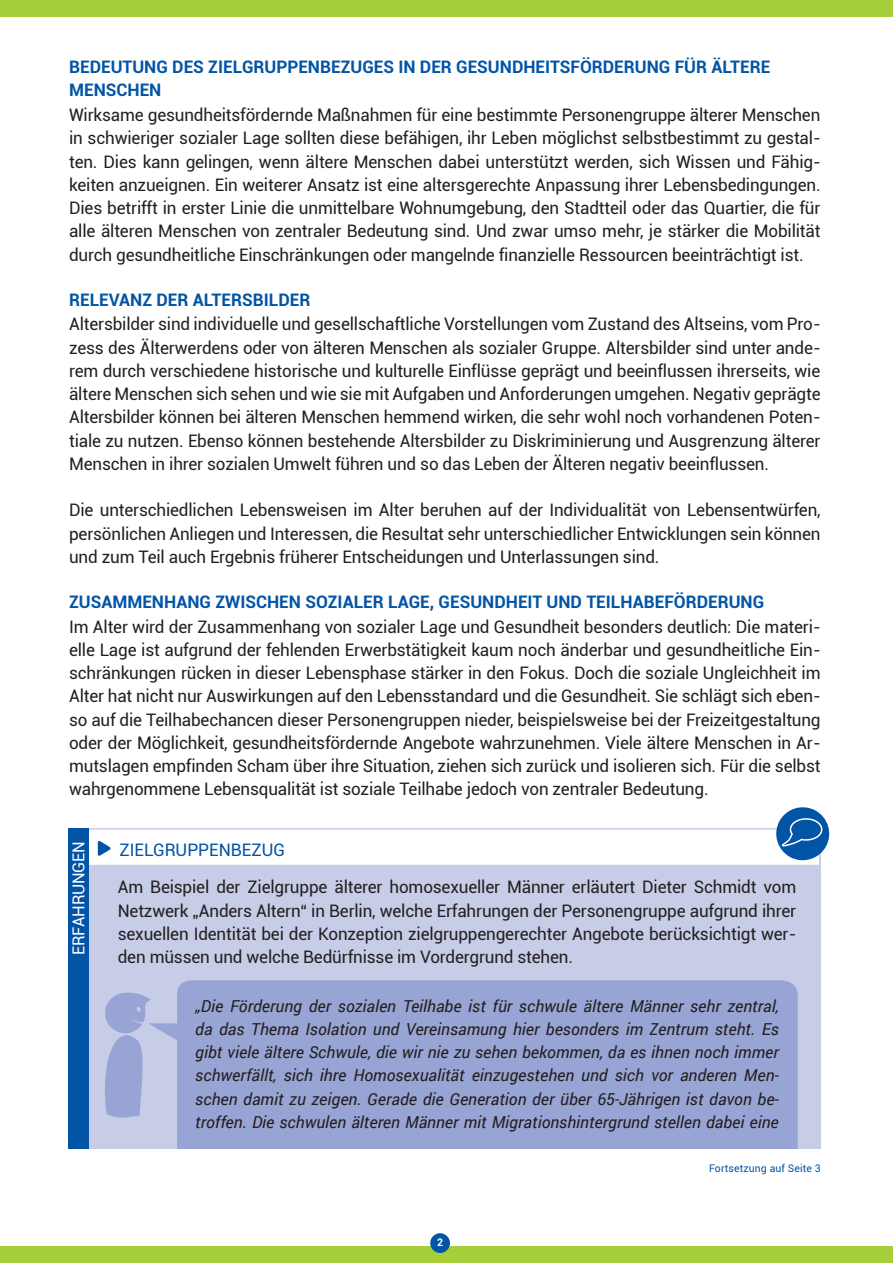
<style>
.page{position:relative;width:893px;height:1263px;background:#fff}
.page>*{position:absolute;margin:0;border:0;box-sizing:border-box;transform-origin:0 0}
.t1{font:17.25px/23.2px "Roboto";letter-spacing:-.01em;color:#231f20;text-align:justify}
.t2{font:700 17.25px/23.2px "Roboto";color:#0154a6}
.t3{font:17.25px "Roboto";color:#0154a6}
.t4{font:italic 16.5px/23.2px "Roboto";color:#231f20;text-align:justify}
.t5{font:16.5px "Roboto";letter-spacing:-.01em;color:#fff}
.t6{font:10.5px "Roboto";letter-spacing:.01em;color:#0154a6}
.t7{font:700 10.5px "Roboto";color:#fff}
</style>
<div class="page">
<div style="left:0;top:0;width:893px;height:17px;background:#a6ce39"></div>
<div style="left:0;top:1246px;width:893px;height:17px;background:#a6ce39"></div>
<div style="left:430px;top:1233px;width:20px;height:20px;background:#0154a6;border-radius:50%"></div>
<div style="left:68px;top:834px;width:753px;height:315px;background:#c7cde7"></div>
<div style="left:77px;top:832px;width:742px;height:33px;background:#fff"></div>
<hr style="left:68px;top:828px;width:740px;height:2px;background:#c7cde7">
<svg style="left:772px;top:807px;width:58px;height:54px"></svg>
<div style="left:68px;top:828px;width:21px;height:321px;background:#0154a6"></div>
<svg style="left:98px;top:840px;width:13px;height:16px"></svg>
<div style="left:151px;top:980px;width:647px;height:169px;background:#98a4d3"></div>
<svg style="left:105px;top:992px;width:46px;height:126px"></svg>
<p class="t2" style="left:69px;top:55px;width:703px">BEDEUTUNG DES ZIELGRUPPENBEZUGES IN DER GESUNDHEITSFÖRDERUNG FÜR ÄLTERE<br>MENSCHEN</p>
<p class="t1" style="left:69px;top:103px;width:753px">Wirksame gesundheitsfördernde Maßnahmen für eine bestimmte Personengruppe älterer Menschen in schwieriger sozialer Lage sollten diese befähigen, ihr Leben möglichst selbstbestimmt zu gestal&shy;ten. Dies kann gelingen, wenn ältere Menschen dabei unterstützt werden, sich Wissen und Fähig&shy;keiten anzueignen. Ein weiterer Ansatz ist eine altersgerechte Anpassung ihrer Lebensbedingungen.<br>Dies betrifft in erster Linie die unmittelbare Wohnumgebung, den Stadtteil oder das Quartier, die für alle älteren Menschen von zentraler Bedeutung sind. Und zwar umso mehr, je stärker die Mobilität durch gesundheitliche Einschränkungen oder mangelnde finanzielle Ressourcen beeinträchtigt ist.</p>
<p class="t2" style="left:69px;top:287px;width:243px">RELEVANZ DER ALTERSBILDER</p>
<p class="t1" style="left:69px;top:312px;width:753px">Altersbilder sind individuelle und gesellschaftliche Vorstellungen vom Zustand des Altseins, vom Pro&shy;zess des Älterwerdens oder von älteren Menschen als sozialer Gruppe. Altersbilder sind unter ande&shy;rem durch verschiedene historische und kulturelle Einflüsse geprägt und beeinflussen ihrerseits, wie ältere Menschen sich sehen und wie sie mit Aufgaben und Anforderungen umgehen. Negativ geprägte Altersbilder können bei älteren Menschen hemmend wirken, die sehr wohl noch vorhandenen Poten&shy;tiale zu nutzen. Ebenso können bestehende Altersbilder zu Diskriminierung und Ausgrenzung älterer Menschen in ihrer sozialen Umwelt führen und so das Leben der Älteren negativ beeinflussen.</p>
<p class="t1" style="left:69px;top:498px;width:753px">Die unterschiedlichen Lebensweisen im Alter beruhen auf der Individualität von Lebensentwürfen, persönlichen Anliegen und Interessen, die Resultat sehr unterschiedlicher Entwicklungen sein können und zum Teil auch Ergebnis früherer Entscheidungen und Unterlassungen sind.</p>
<p class="t2" style="left:69px;top:589px;width:697px">ZUSAMMENHANG ZWISCHEN SOZIALER LAGE, GESUNDHEIT UND TEILHABEFÖRDERUNG</p>
<p class="t1" style="left:69px;top:614px;width:753px">Im Alter wird der Zusammenhang von sozialer Lage und Gesundheit besonders deutlich: Die materi&shy;elle Lage ist aufgrund der fehlenden Erwerbstätigkeit kaum noch änderbar und gesundheitliche Ein&shy;schränkungen rücken in dieser Lebensphase stärker in den Fokus. Doch die soziale Ungleichheit im Alter hat nicht nur Auswirkungen auf den Lebensstandard und die Gesundheit. Sie schlägt sich eben&shy;so auf die Teilhabechancen dieser Personengruppen nieder, beispielsweise bei der Freizeitgestaltung oder der Möglichkeit, gesundheitsfördernde Angebote wahrzunehmen. Viele ältere Menschen in Ar&shy;mutslagen empfinden Scham über ihre Situation, ziehen sich zurück und isolieren sich. Für die selbst wahrgenommene Lebensqualität ist soziale Teilhabe jedoch von zentraler Bedeutung.</p>
<p class="t5" style="left:67px;top:955px;width:115px;rotate:-90deg">ERFAHRUNGEN</p>
<p class="t3" style="left:119px;top:837px;width:167px">ZielgruppenbeZug</p>
<p class="t1" style="left:118px;top:875px;width:680px">Am Beispiel der Zielgruppe älterer homosexueller Männer erläutert Dieter Schmidt vom Netzwerk „Anders Altern“ in Berlin, welche Erfahrungen der Personengruppe aufgrund ihrer sexuellen Identität bei der Konzeption zielgruppengerechter Angebote berücksichtigt wer&shy;den müssen und welche Bedürfnisse im Vordergrund stehen.</p>
<p class="t4" style="left:195px;top:993px;width:585px">„Die Förderung der sozialen Teilhabe ist für schwule ältere Männer sehr zentral, da das Thema Isolation und Vereinsamung hier besonders im Zentrum steht. Es gibt viele ältere Schwule, die wir nie zu sehen bekommen, da es ihnen noch immer schwerfällt, sich ihre Homosexualität einzugestehen und sich vor anderen Men&shy;schen damit zu zeigen. Gerade die Generation der über 65-Jährigen ist davon be&shy;troffen. Die schwulen älteren Männer mit Migrationshintergrund stellen dabei eine</p>
<p class="t6" style="left:709px;top:1160px;width:113px">Fortsetzung auf Seite 3</p>
<p class="t7" style="left:437px;top:1234px;width:8px">2</p>
</div>
